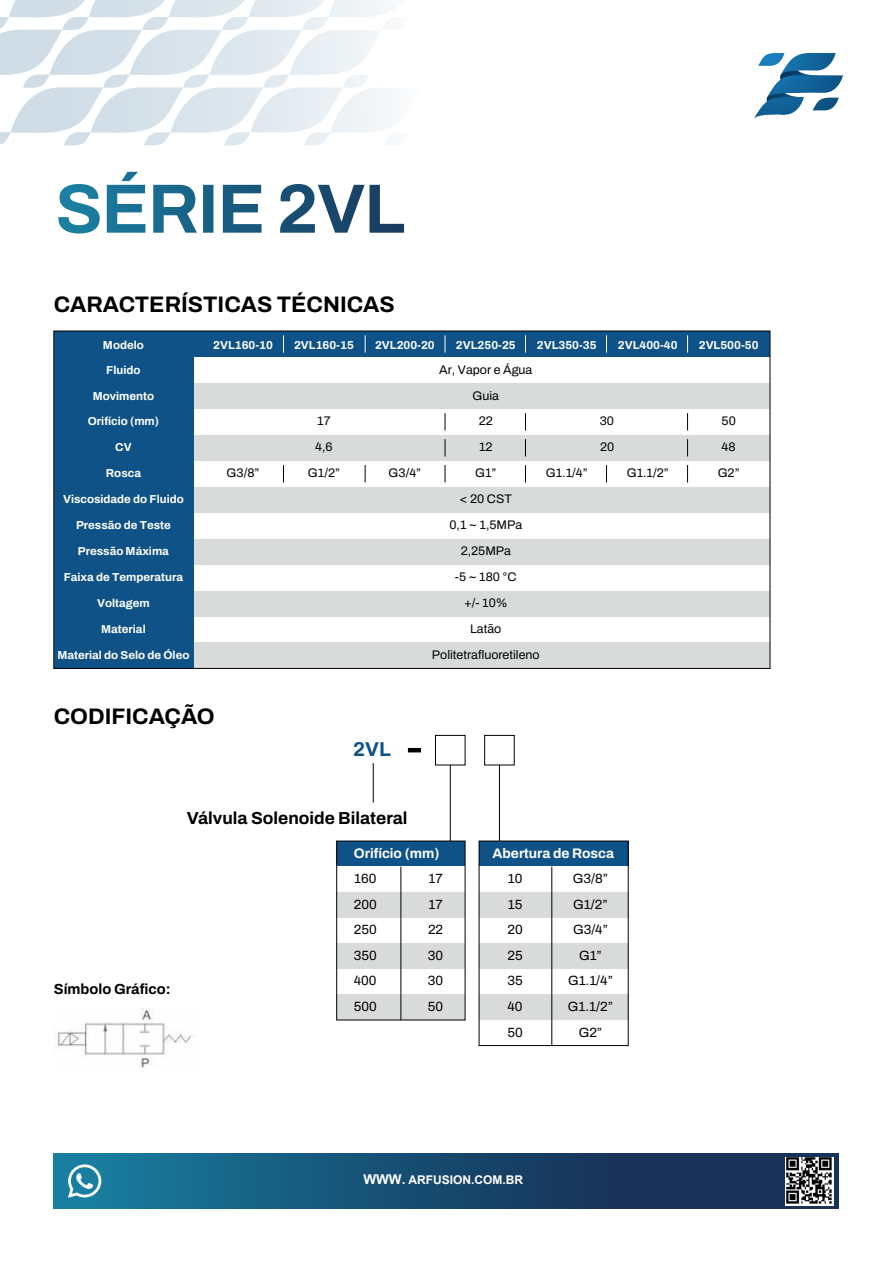
<style>
.page{position:relative;width:893px;height:1263px;background:#fff}
.page>*{position:absolute;margin:0;border:0;box-sizing:border-box;transform-origin:0 0}
.t1{font:700 22.5px "Archivo";color:#000}
.t2{font:700 20.1px "Archivo";color:#0f5287}
.t3{font:700 17.4px "Archivo";color:#000}
.t4{font:700 14.55px "Archivo";color:#000}
.t5{font:700 13.8px "Archivo";color:#fff}
.t6{font:13.35px "Archivo";color:#000}
.t7{font:12.45px/26px "Archivo";color:#010202;text-align:center}
.t8{font:700 12px "Arial";color:#fff}
.t9{font:700 11.55px "Archivo";color:#fff}
.s1{font-size:13.5px}
</style>
<div class="page">
<svg style="left:54px;top:1153px;width:785px;height:56px;background:#174e72"></svg>
<img style="left:785px;top:1157px;width:48px;height:48px">
<svg style="left:68px;top:1164px;width:33px;height:34px"></svg>
<svg style="left:0;top:0;width:386px;height:145px"></svg>
<svg style="left:754px;top:53px;width:89px;height:66px"></svg>
<svg style="left:58px;top:172px;width:346px;height:62px"></svg>
<hr style="left:499px;top:750px;width:1px;height:117px;background:#000">
<div style="left:484px;top:735px;width:31px;height:30px;background:#fff;border:1px solid #000"></div>
<hr style="left:450px;top:750px;width:1px;height:99px;background:#000">
<hr style="left:373px;top:763px;width:1px;height:40px;background:#000">
<div style="left:337px;top:841px;width:128px;height:26px;background:#0f5287"></div>
<div style="left:337px;top:892px;width:128px;height:26px;background:#d9dada"></div>
<div style="left:337px;top:994px;width:128px;height:26px;background:#d9dada"></div>
<div style="left:337px;top:943px;width:128px;height:26px;background:#d9dada"></div>
<div style="left:336px;top:841px;width:129px;height:179px;border:1px solid #000"></div>
<hr style="left:400px;top:867px;width:1px;height:153px;background:#000">
<div style="left:479px;top:841px;width:149px;height:26px;background:#0f5287"></div>
<div style="left:479px;top:892px;width:149px;height:26px;background:#d9dada"></div>
<div style="left:479px;top:994px;width:149px;height:26px;background:#d9dada"></div>
<div style="left:479px;top:943px;width:149px;height:26px;background:#d9dada"></div>
<div style="left:479px;top:841px;width:150px;height:205px;border:1px solid #000"></div>
<hr style="left:551px;top:867px;width:1px;height:178px;background:#000">
<hr style="left:408px;top:748px;width:13px;height:4px;background:#000">
<div style="left:435px;top:735px;width:30px;height:30px;background:#fff;border:1px solid #000"></div>
<div style="left:54px;top:331px;width:140px;height:337px;background:#0f5287"></div>
<div style="left:194px;top:331px;width:576px;height:26px;background:#0f5287"></div>
<div style="left:194px;top:383px;width:576px;height:26px;background:#d9dada"></div>
<div style="left:194px;top:435px;width:576px;height:26px;background:#d9dada"></div>
<div style="left:194px;top:487px;width:576px;height:26px;background:#d9dada"></div>
<div style="left:194px;top:539px;width:576px;height:26px;background:#d9dada"></div>
<div style="left:194px;top:591px;width:576px;height:25px;background:#d9dada"></div>
<div style="left:194px;top:642px;width:576px;height:26px;background:#d9dada"></div>
<svg style="left:687px;top:413px;width:1px;height:17px"></svg>
<svg style="left:687px;top:335px;width:1px;height:18px"></svg>
<svg style="left:525px;top:413px;width:1px;height:17px"></svg>
<svg style="left:445px;top:413px;width:1px;height:17px"></svg>
<svg style="left:687px;top:439px;width:1px;height:17px"></svg>
<svg style="left:525px;top:439px;width:1px;height:17px"></svg>
<svg style="left:445px;top:439px;width:1px;height:17px"></svg>
<svg style="left:525px;top:335px;width:1px;height:18px"></svg>
<svg style="left:445px;top:335px;width:1px;height:18px"></svg>
<svg style="left:365px;top:335px;width:1px;height:18px"></svg>
<svg style="left:283px;top:335px;width:1px;height:18px"></svg>
<svg style="left:606px;top:335px;width:1px;height:18px"></svg>
<svg style="left:687px;top:465px;width:1px;height:17px"></svg>
<svg style="left:525px;top:465px;width:1px;height:17px"></svg>
<svg style="left:445px;top:465px;width:1px;height:17px"></svg>
<svg style="left:365px;top:465px;width:1px;height:17px"></svg>
<svg style="left:283px;top:465px;width:1px;height:17px"></svg>
<svg style="left:606px;top:465px;width:1px;height:17px"></svg>
<img style="left:55px;top:1009px;width:138px;height:59px">
<h1 class="t1" style="left:54px;top:287px;width:342px">CARACTERÍSTICAS TÉCNICAS</h1>
<p class="t9" style="left:103px;top:336px;width:42px">Modelo</p>
<p class="t9" style="left:106px;top:362px;width:36px">Fluido</p>
<p class="t9" style="left:93px;top:387px;width:63px">Movimento</p>
<p class="t9" style="left:88px;top:413px;width:73px">Orifício (mm)</p>
<p class="t9" style="left:115px;top:439px;width:18px">CV</p>
<p class="t9" style="left:106px;top:465px;width:37px">Rosca</p>
<p class="t9" style="left:63px;top:491px;width:122px">Viscosidade do Fluido</p>
<p class="t9" style="left:76px;top:517px;width:96px">Pressão de Teste</p>
<p class="t9" style="left:78px;top:543px;width:93px">Pressão Máxima</p>
<p class="t9" style="left:64px;top:569px;width:121px">Faixa de Temperatura</p>
<p class="t9" style="left:97px;top:594px;width:54px">Voltagem</p>
<p class="t9" style="left:101px;top:620px;width:46px">Material</p>
<p class="t9" style="left:57px;top:646px;width:134px">Material do Selo de Óleo</p>
<p class="t9" style="left:213px;top:336px;width:61px">2VL160-10</p>
<p class="t7" style="left:227px;top:460px;width:34px">G3/8”</p>
<h1 class="t1" style="left:54px;top:699px;width:163px">CODIFICAÇÃO</h1>
<p class="t9" style="left:294px;top:336px;width:61px">2VL160-15</p>
<p class="t7" style="left:308px;top:408px;width:34px">17<br>4,6<br>G1/2”</p>
<p class="t9" style="left:375px;top:336px;width:61px">2VL200-20</p>
<p class="t9" style="left:456px;top:336px;width:61px">2VL250-25</p>
<p class="t9" style="left:537px;top:336px;width:61px">2VL350-35</p>
<p class="t9" style="left:618px;top:336px;width:61px">2VL400-40</p>
<p class="t7" style="left:439px;top:357px;width:95px">Ar, Vapor e Água</p>
<p class="t7" style="left:389px;top:460px;width:34px">G3/4”</p>
<p class="t7" style="left:432px;top:383px;width:109px">Guia<br>22<br>12<br>G1”<br>&lt; 20 CST<br>0,1 ~ 1,5MPa<br>2,25MPa<br>-5 ~ 180 °C<br>+/- 10%<br>Latão<br>Politetrafluoretileno</p>
<p class="t7" style="left:546px;top:460px;width:43px">G1.1/4”</p>
<p class="t7" style="left:600px;top:408px;width:16px;text-align:left">30<br>20</p>
<p class="t7" style="left:627px;top:460px;width:43px">G1.1/2”</p>
<h2 class="t2" style="left:353px;top:734px;width:39px">2VL</h2>
<p class="t4" style="left:54px;top:978px;width:118px">Símbolo Gráfico:</p>
<h3 class="t3" style="left:187px;top:805px;width:222px">Válvula Solenoide Bilateral</h3>
<p class="t5" style="left:354px;top:842px;width:87px">Orifício (mm)</p>
<p class="t6" style="left:354px;top:869px;width:24px">160</p>
<p class="t6" style="left:428px;top:869px;width:16px">17</p>
<p class="t6" style="left:354px;top:894px;width:24px">200</p>
<p class="t6" style="left:428px;top:894px;width:16px">17</p>
<p class="t6" style="left:354px;top:920px;width:24px">250</p>
<p class="t6" style="left:428px;top:920px;width:17px">22</p>
<p class="t6" style="left:354px;top:945px;width:24px">350</p>
<p class="t6" style="left:428px;top:945px;width:17px">30</p>
<p class="t6" style="left:354px;top:971px;width:24px">400</p>
<p class="t6" style="left:428px;top:971px;width:17px">30</p>
<p class="t6" style="left:354px;top:996px;width:24px">500</p>
<p class="t6" style="left:428px;top:996px;width:17px">50</p>
<p class="t5" style="left:493px;top:842px;width:123px">Abertura de Rosca</p>
<p class="t6" style="left:508px;top:869px;width:16px">10</p>
<p class="t6" style="left:573px;top:869px;width:37px">G3/8”</p>
<p class="t6" style="left:508px;top:894px;width:16px">15</p>
<p class="t6" style="left:573px;top:894px;width:36px">G1/2”</p>
<p class="t6" style="left:507px;top:920px;width:17px">20</p>
<p class="t6" style="left:573px;top:920px;width:36px">G3/4”</p>
<p class="t6" style="left:507px;top:945px;width:17px">25</p>
<p class="t6" style="left:579px;top:945px;width:24px">G1”</p>
<p class="t6" style="left:507px;top:971px;width:17px">35</p>
<p class="t6" style="left:568px;top:971px;width:46px">G1.1/4”</p>
<p class="t6" style="left:508px;top:996px;width:17px">40</p>
<p class="t6" style="left:568px;top:996px;width:47px">G1.1/2”</p>
<p class="t6" style="left:507px;top:1022px;width:17px">50</p>
<p class="t6" style="left:579px;top:1022px;width:25px">G2”</p>
<p class="t9" style="left:699px;top:336px;width:61px">2VL500-50</p>
<p class="t7" style="left:721px;top:408px;width:16px">50</p>
<p class="t7" style="left:722px;top:434px;width:16px">48</p>
<p class="t7" style="left:718px;top:460px;width:23px">G2”</p>
<p class="t8" style="left:363px;top:1172px;width:161px"><span class="s1">WWW.</span> ARFUSION.COM.BR</p>
</div>
